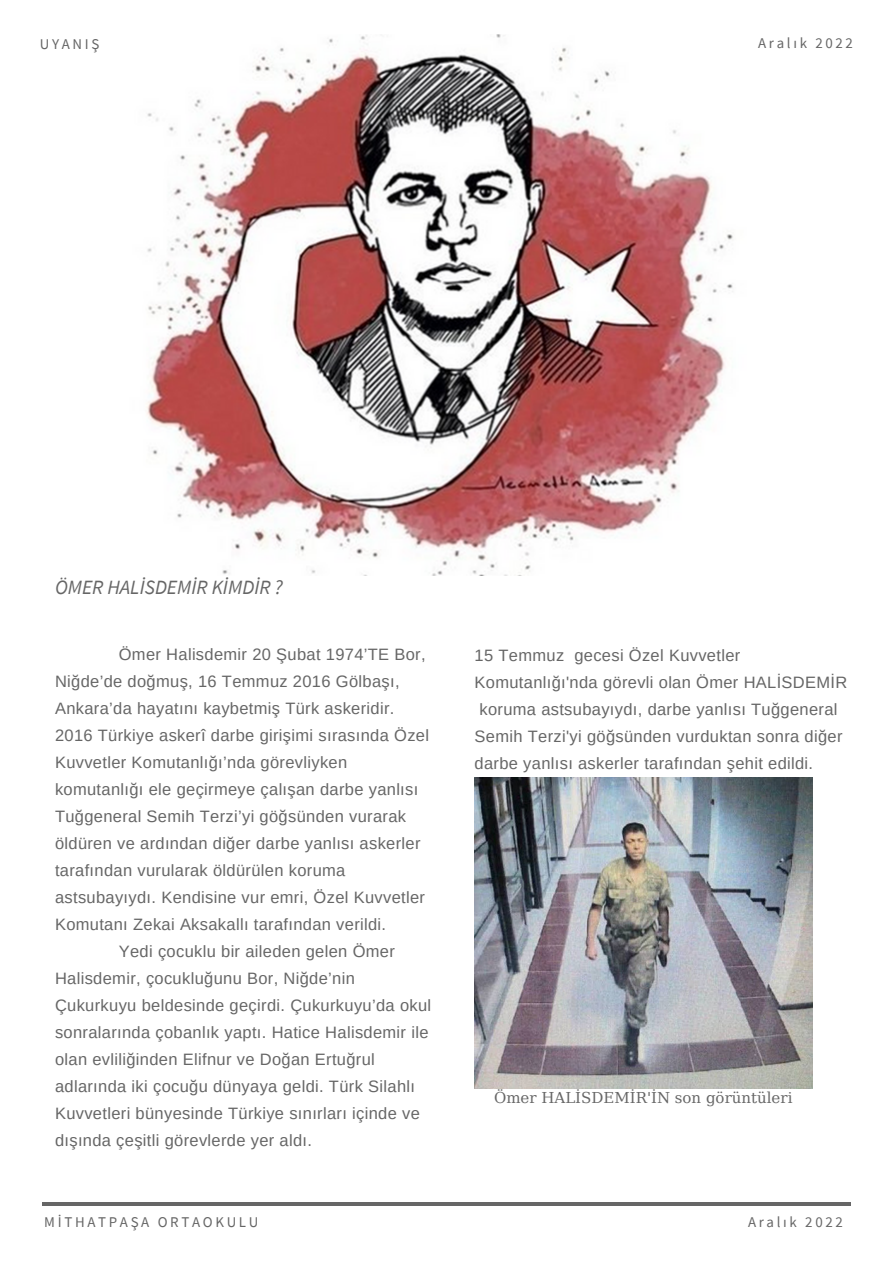
<style>
.page{position:relative;width:893px;height:1264px;background:#fff}
.page>*{position:absolute;margin:0;border:0;box-sizing:border-box;transform-origin:0 0}
.t1{font:italic 20.25px "Source Sans Pro";color:#666}
.t2{font:16.5px/27px "Arimo";letter-spacing:.02em;color:#666}
.t3{font:15px "DejaVu Serif";color:#666}
.t4{font:14.85px "Source Sans Pro";letter-spacing:.18em;color:#666}
</style>
<div class="page">
<img style="left:146px;top:35px;width:587px;height:541px">
<hr style="left:42px;top:1202px;width:808px;height:3px;background:#666">
<img style="left:474px;top:777px;width:337px;height:311px">
<p class="t4" style="left:40px;top:35px;width:61px">UYANIŞ</p>
<p class="t4" style="left:758px;top:34px;width:96px">Aralık 2022</p>
<p class="t1" style="left:55px;top:574px;width:229px">ÖMER HALİSDEMİR KİMDİR ?</p>
<p class="t2" style="left:119px;top:641px;width:308px">Ömer Halisdemir 20 Şubat 1974’TE Bor,</p>
<p class="t2" style="left:55px;top:668px;width:346px">Niğde’de doğmuş, 16 Temmuz 2016 Gölbaşı,</p>
<p class="t2" style="left:55px;top:695px;width:341px">Ankara’da hayatını kaybetmiş Türk askeridir.</p>
<p class="t2" style="left:55px;top:722px;width:375px">2016 Türkiye askerî darbe girişimi sırasında Özel</p>
<p class="t2" style="left:55px;top:749px;width:294px">Kuvvetler Komutanlığı’nda görevliyken</p>
<p class="t2" style="left:55px;top:775px;width:365px">komutanlığı ele geçirmeye çalışan darbe yanlısı</p>
<p class="t2" style="left:55px;top:802px;width:352px">Tuğgeneral Semih Terzi’yi göğsünden vurarak</p>
<p class="t2" style="left:55px;top:829px;width:367px">öldüren ve ardından diğer darbe yanlısı askerler</p>
<p class="t2" style="left:55px;top:856px;width:292px">tarafından vurularak öldürülen koruma</p>
<p class="t2" style="left:55px;top:883px;width:371px">astsubayıydı. Kendisine vur emri, Özel Kuvvetler</p>
<p class="t2" style="left:55px;top:910px;width:332px">Komutanı Zekai Aksakallı tarafından verildi.</p>
<p class="t2" style="left:119px;top:937px;width:277px">Yedi çocuklu bir aileden gelen Ömer</p>
<p class="t2" style="left:55px;top:964px;width:301px">Halisdemir, çocukluğunu Bor, Niğde’nin</p>
<p class="t2" style="left:55px;top:991px;width:377px">Çukurkuyu beldesinde geçirdi. Çukurkuyu’da okul</p>
<p class="t2" style="left:55px;top:1018px;width:375px">sonralarında çobanlık yaptı. Hatice Halisdemir ile</p>
<p class="t2" style="left:55px;top:1045px;width:321px">olan evliliğinden Elifnur ve Doğan Ertuğrul</p>
<p class="t2" style="left:55px;top:1072px;width:361px">adlarında iki çocuğu dünyaya geldi. Türk Silahlı</p>
<p class="t2" style="left:55px;top:1099px;width:366px">Kuvvetleri bünyesinde Türkiye sınırları içinde ve</p>
<p class="t2" style="left:55px;top:1126px;width:258px">dışında çeşitli görevlerde yer aldı.</p>
<p class="t2" style="left:474px;top:642px;width:374px">15 Temmuz gecesi Özel Kuvvetler Komutanlığı'nda görevli olan Ömer HALİSDEMİR koruma astsubayıydı, darbe yanlısı Tuğgeneral Semih Terzi'yi göğsünden vurduktan sonra diğer darbe yanlısı askerler tarafından şehit edildi.</p>
<p class="t3" style="left:494px;top:1088px;width:300px">Ömer HALİSDEMİR'İN son görüntüleri</p>
<p class="t4" style="left:44px;top:1212px;width:216px">MİTHATPAŞA ORTAOKULU</p>
<p class="t4" style="left:748px;top:1212px;width:96px">Aralık 2022</p>
</div>
